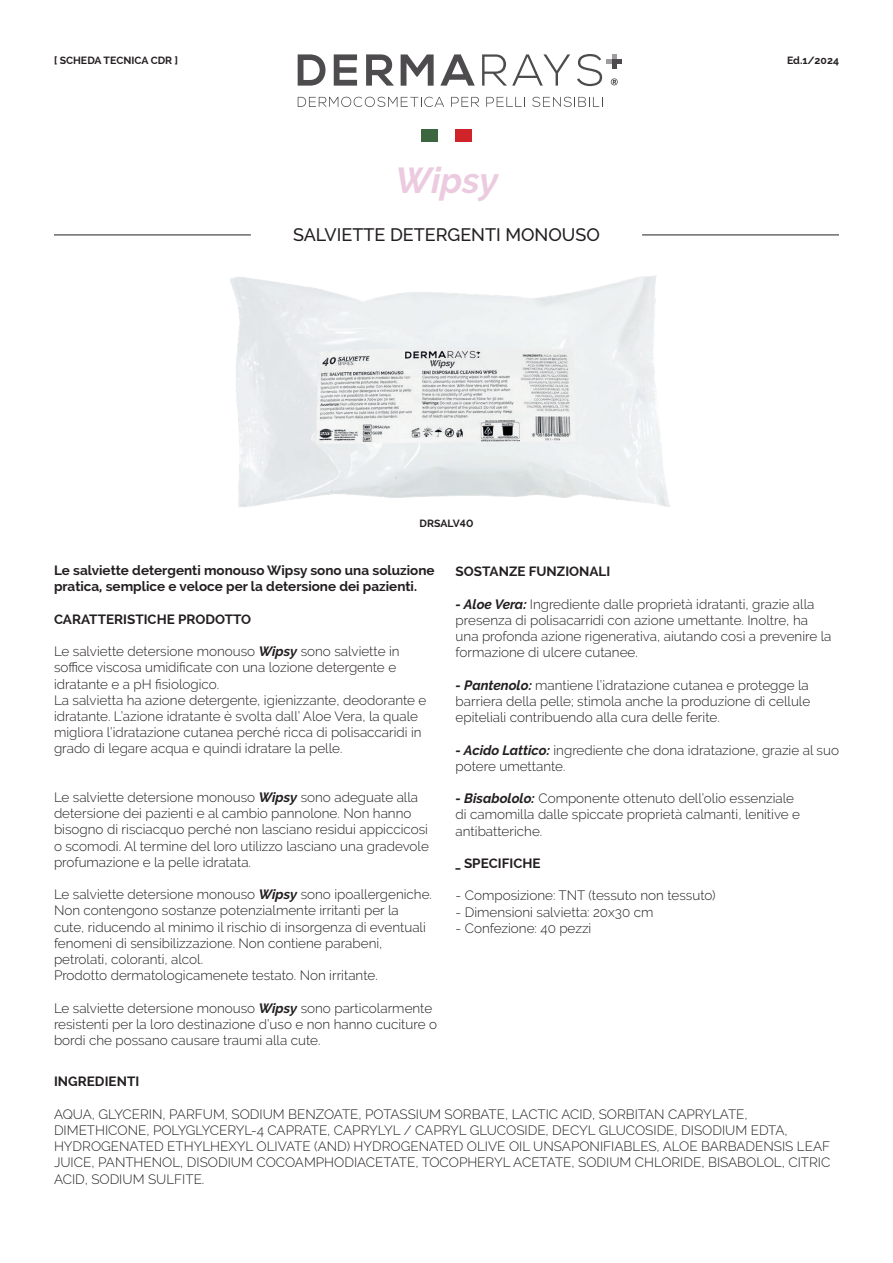
<style>
.page{position:relative;width:893px;height:1263px;background:#fff}
.page>*{position:absolute;margin:0;border:0;box-sizing:border-box;transform-origin:0 0}
.t1{font:italic 700 36px "Raleway";color:#eccbe0}
.t2{font:500 18px "Raleway";color:#231f20}
.t3{font:300 13.5px/16.2px "Raleway";color:#231f20}
.t4{font:700 13.5px/16.2px "Raleway";color:#231f20}
.t5{font:700 10.5px "Raleway";color:#231f20}
.s1{font-weight:700;font-style:italic}
</style>
<div class="page">
<svg style="left:298px;top:54px;width:28px;height:32px"></svg>
<svg style="left:334px;top:54px;width:23px;height:32px"></svg>
<svg style="left:366px;top:54px;width:28px;height:32px"></svg>
<svg style="left:401px;top:54px;width:33px;height:32px"></svg>
<svg style="left:440px;top:54px;width:35px;height:32px"></svg>
<svg style="left:482px;top:54px;width:88px;height:32px"></svg>
<svg style="left:577px;top:54px;width:44px;height:32px"></svg>
<svg style="left:298px;top:97px;width:146px;height:10px"></svg>
<svg style="left:451px;top:97px;width:28px;height:10px"></svg>
<svg style="left:486px;top:97px;width:39px;height:10px"></svg>
<svg style="left:532px;top:97px;width:71px;height:10px"></svg>
<div style="left:421px;top:130px;width:17px;height:12px;background:#3b663f"></div>
<div style="left:455px;top:130px;width:17px;height:12px;background:#d1232a"></div>
<hr style="left:54px;top:235px;width:197px;height:1px;background:#231f20">
<hr style="left:642px;top:235px;width:197px;height:1px;background:#231f20">
<img style="left:230px;top:275px;width:440px;height:232px">
<p class="t5" style="left:54px;top:54px;width:126px">[ SCHEDA TECNICA CDR ]</p>
<p class="t5" style="left:787px;top:54px;width:53px">Ed.1/2024</p>
<h1 class="t1" style="left:395px;top:160px;width:104px">Wipsy</h1>
<h2 class="t2" style="left:293px;top:225px;width:308px">SALVIETTE DETERGENTI MONOUSO</h2>
<p class="t5" style="left:420px;top:518px;width:55px">DRSALV40</p>
<p class="t4" style="left:54px;top:562px;width:382px">Le salviette detergenti monouso Wipsy sono una soluzione pratica, semplice e veloce per la detersione dei pazienti.</p>
<p class="t4" style="left:54px;top:611px;width:199px">CARATTERISTICHE PRODOTTO</p>
<p class="t3" style="left:54px;top:643px;width:374px">Le salviette detersione monouso <span class="s1">Wipsy</span> sono salviette in soffice viscosa umidificate con una lozione detergente e idratante e a pH fisiologico.<br>La salvietta ha azione detergente, igienizzante, deodorante e idratante. L’azione idratante è svolta dall’ Aloe Vera, la quale migliora l’idratazione cutanea perché ricca di polisaccaridi in grado di legare acqua e quindi idratare la pelle.</p>
<p class="t3" style="left:54px;top:789px;width:376px">Le salviette detersione monouso <span class="s1">Wipsy</span> sono adeguate alla detersione dei pazienti e al cambio pannolone. Non hanno bisogno di risciacquo perché non lasciano residui appiccicosi o scomodi. Al termine del loro utilizzo lasciano una gradevole profumazione e la pelle idratata.</p>
<p class="t3" style="left:54px;top:886px;width:379px">Le salviette detersione monouso <span class="s1">Wipsy</span> sono ipoallergeniche.<br>Non contengono sostanze potenzialmente irritanti per la cute, riducendo al minimo il rischio di insorgenza di eventuali fenomeni di sensibilizzazione. Non contiene parabeni, petrolati, coloranti, alcol.<br>Prodotto dermatologicamenete testato. Non irritante.</p>
<p class="t3" style="left:54px;top:1000px;width:385px">Le salviette detersione monouso <span class="s1">Wipsy</span> sono particolarmente resistenti per la loro destinazione d’uso e non hanno cuciture o bordi che possano causare traumi alla cute.</p>
<p class="t4" style="left:456px;top:564px;width:156px">SOSTANZE FUNZIONALI</p>
<p class="t3" style="left:456px;top:596px;width:377px"><span class="s1">- Aloe Vera:</span> Ingrediente dalle proprietà idratanti, grazie alla presenza di polisacarridi con azione umettante. Inoltre, ha una profonda azione rigenerativa, aiutando cosi a prevenire la formazione di ulcere cutanee.</p>
<p class="t3" style="left:456px;top:677px;width:356px;text-align:justify"><span class="s1">- Pantenolo:</span> mantiene l’idratazione cutanea e protegge la barriera della pelle; stimola anche la produzione di cellule epiteliali contribuendo alla cura delle ferite.</p>
<p class="t3" style="left:456px;top:742px;width:385px"><span class="s1">- Acido Lattico:</span> ingrediente che dona idratazione, grazie al suo potere umettante.</p>
<p class="t3" style="left:456px;top:790px;width:346px"><span class="s1">- Bisabololo:</span> Componente ottenuto dell’olio essenziale di camomilla dalle spiccate proprietà calmanti, lenitive e antibatteriche.</p>
<p class="t4" style="left:456px;top:855px;width:86px">_ SPECIFICHE</p>
<p class="t3" style="left:456px;top:887px;width:262px">- Composizione: TNT (tessuto non tessuto)</p>
<p class="t3" style="left:456px;top:904px;width:199px">- Dimensioni salvietta: 20x30 cm</p>
<p class="t3" style="left:456px;top:920px;width:137px">- Confezione: 40 pezzi</p>
<p class="t4" style="left:54px;top:1074px;width:87px">INGREDIENTI</p>
<p class="t3" style="left:54px;top:1106px;width:778px">AQUA, GLYCERIN, PARFUM, SODIUM BENZOATE, POTASSIUM SORBATE, LACTIC ACID, SORBITAN CAPRYLATE, DIMETHICONE, POLYGLYCERYL-4 CAPRATE, CAPRYLYL / CAPRYL GLUCOSIDE, DECYL GLUCOSIDE, DISODIUM EDTA, HYDROGENATED ETHYLHEXYL OLIVATE (AND) HYDROGENATED OLIVE OIL UNSAPONIFIABLES, ALOE BARBADENSIS LEAF JUICE, PANTHENOL, DISODIUM COCOAMPHODIACETATE, TOCOPHERYL ACETATE, SODIUM CHLORIDE, BISABOLOL, CITRIC ACID, SODIUM SULFITE.</p>
</div>
